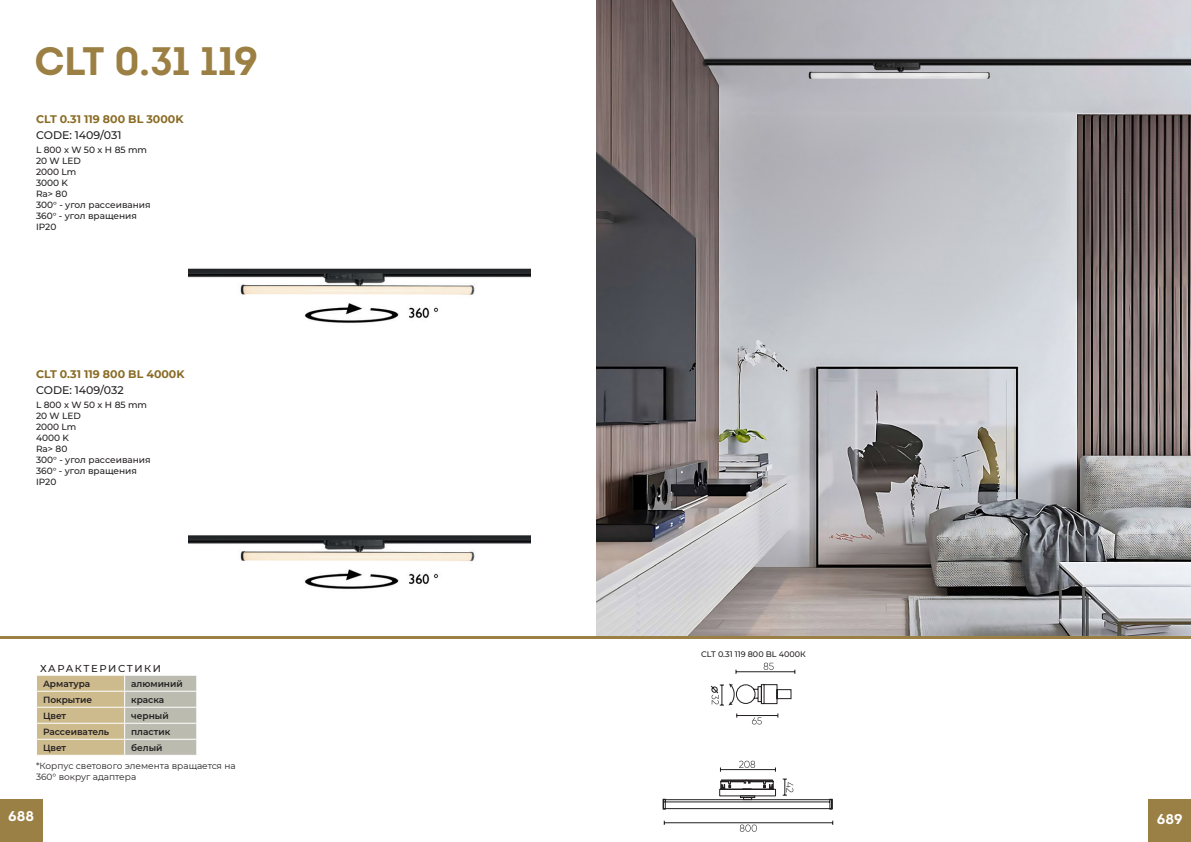
<style>
.page{position:relative;width:1191px;height:842px;background:#fff}
.page>*{position:absolute;margin:0;border:0;box-sizing:border-box;transform-origin:0 0}
.t1{font:700 39.7px "Intro";letter-spacing:-.025em;color:#9b7f43}
.t2{font:700 14px "Intro";color:#fff}
.t3{font:700 11px "Montserrat";color:#896b24}
.t4{font:500 11px "Montserrat";color:#231f20}
.t5{font:500 10px "Montserrat";letter-spacing:.165em;color:#231f20}
.t6{font:500 9px/11px "Montserrat";color:#231f20}
.t7{font:600 9px "Montserrat";color:#231f20}
.t8{font:9px/10.8px "Montserrat";color:#231f20}
.t9{font:500 8px "Montserrat";color:#231f20}
</style>
<div class="page">
<hr style="left:0;top:636px;width:1191px;height:3px;background:#9b8045">
<div style="left:0;top:799px;width:43px;height:43px;background:#9b8045"></div>
<div style="left:1148px;top:799px;width:43px;height:43px;background:#9b8045"></div>
<img style="left:189px;top:268px;width:342px;height:55px">
<img style="left:189px;top:535px;width:342px;height:54px">
<svg style="left:36px;top:675px;width:161px;height:80px;background:#c9c0a4"></svg>
<svg style="left:740px;top:824px;width:17px;height:8px"></svg>
<svg style="left:763px;top:663px;width:10px;height:7px"></svg>
<hr style="left:664px;top:822px;width:168px;height:1px;background:#231f20">
<hr style="left:736px;top:671px;width:59px;height:1px;background:#231f20">
<svg style="left:662px;top:683px;width:170px;height:126px"></svg>
<img style="left:596px;top:0;width:595px;height:636px">
<h1 class="t1" style="left:35px;top:36px;width:225px">CLT 0.31 119</h1>
<p class="t3" style="left:36px;top:112px;width:149px">CLT 0.31 119 800 BL 3000K</p>
<p class="t4" style="left:36px;top:128px;width:87px">CODE: 1409/031</p>
<p class="t6" style="left:36px;top:144px;width:116px">L 800 x W 50 x H 85 mm<br>20 W LED<br>2000 Lm<br>3000 K<br>Ra&gt; 80<br>300° - угол рассеивания<br>360° - угол вращения<br>IP20</p>
<p class="t3" style="left:36px;top:367px;width:150px">CLT 0.31 119 800 BL 4000K</p>
<p class="t4" style="left:36px;top:383px;width:89px">CODE: 1409/032</p>
<p class="t6" style="left:36px;top:399px;width:116px">L 800 x W 50 x H 85 mm<br>20 W LED<br>2000 Lm<br>4000 K<br>Ra&gt; 80<br>300° - угол рассеивания<br>360° - угол вращения<br>IP20</p>
<p class="t5" style="left:40px;top:662px;width:122px">ХАРАКТЕРИСТИКИ</p>
<p class="t7" style="left:43px;top:678px;width:49px">Арматура</p>
<p class="t7" style="left:131px;top:678px;width:53px">алюминий</p>
<p class="t7" style="left:43px;top:694px;width:51px">Покрытие</p>
<p class="t7" style="left:131px;top:694px;width:35px">краска</p>
<p class="t7" style="left:43px;top:710px;width:25px">Цвет</p>
<p class="t7" style="left:131px;top:710px;width:39px">черный</p>
<p class="t7" style="left:43px;top:726px;width:68px">Рассеиватель</p>
<p class="t7" style="left:131px;top:726px;width:41px">пластик</p>
<p class="t7" style="left:43px;top:742px;width:25px">Цвет</p>
<p class="t7" style="left:131px;top:742px;width:33px">белый</p>
<p class="t8" style="left:36px;top:760px;width:201px">*Корпус светового элемента вращается на<br>360° вокруг адаптера</p>
<p class="t9" style="left:701px;top:649px;width:106px">CLT 0.31 119 800 BL 4000К</p>
<h2 class="t2" style="left:8px;top:807px;width:27px">688</h2>
<h2 class="t2" style="left:1156px;top:810px;width:27px">689</h2>
</div>
